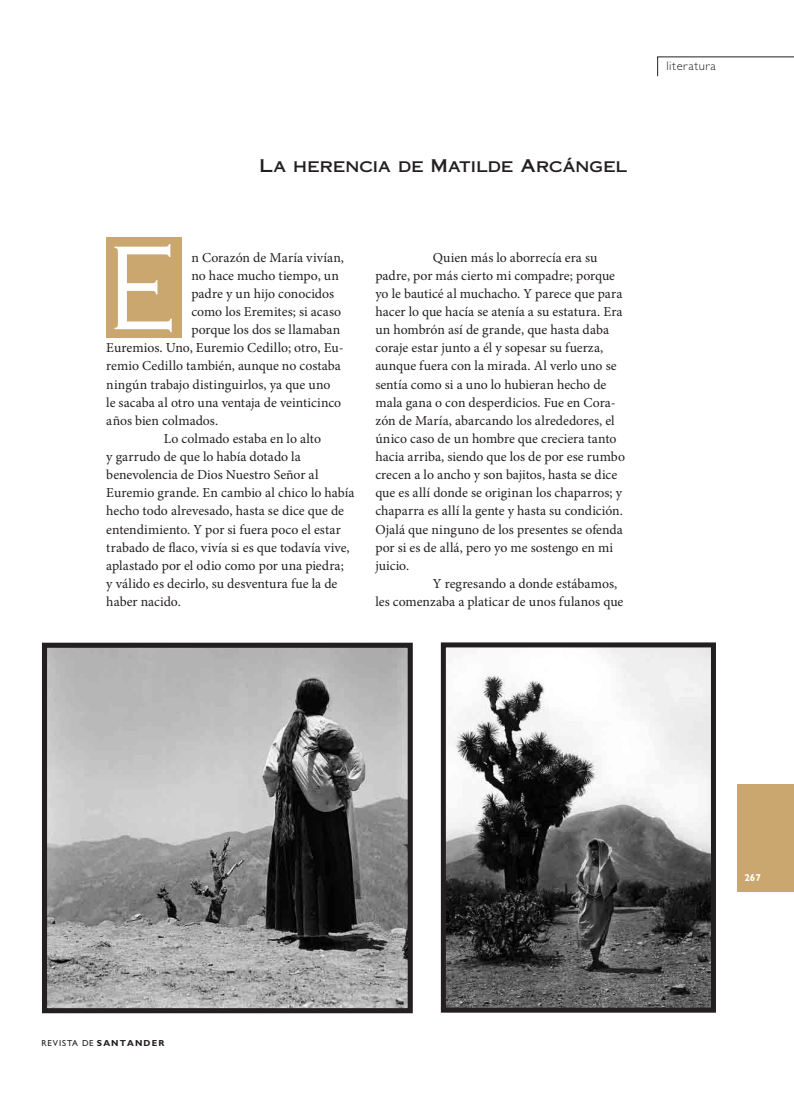
<style>
.page{position:relative;width:794px;height:1113px;background:#fff}
.page>*{position:absolute;margin:0;border:0;box-sizing:border-box;transform-origin:0 0}
.t1{font:113.38px "Copperplate Gothic Std 29 AB";color:#fff}
.t2{font:17.5px "Copperplate Gothic Std 31 AB";letter-spacing:-.015em;color:#231f20}
.t3{font:13.75px "Minion Pro";color:#231f20}
.t4{font:300 12.5px "Gill Sans Std";letter-spacing:.05em;color:#231f20}
.t5{font:700 10px "Gill Sans Std";color:#fff}
.t6{font:8.75px "Gill Sans Std";letter-spacing:.1em;color:#231f20}
.s1{font-weight:700}
</style>
<div class="page">
<svg style="left:657px;top:57px;width:137px;height:20px"></svg>
<div style="left:737px;top:784px;width:57px;height:107px;background:#cba770"></div>
<div style="left:106px;top:238px;width:76px;height:100px;background:#cba770"></div>
<img style="left:447px;top:648px;width:263px;height:358px">
<div style="left:441px;top:642px;width:275px;height:370px;border:5px solid #231f20"></div>
<img style="left:48px;top:648px;width:359px;height:359px">
<div style="left:42px;top:642px;width:371px;height:371px;border:5px solid #231f20"></div>
<p class="t2" style="left:259px;top:155px;width:369px">La herencia de Matilde Arcángel</p>
<h1 class="t1" style="left:106px;top:221px;width:71px">E</h1>
<p class="t3" style="left:191px;top:248px;width:154px">n Corazón de María vivían,</p>
<p class="t3" style="left:191px;top:266px;width:149px">no hace mucho tiempo, un</p>
<p class="t3" style="left:191px;top:284px;width:144px">padre y un hijo conocidos</p>
<p class="t3" style="left:191px;top:302px;width:151px">como los Eremites; si acaso</p>
<p class="t3" style="left:191px;top:320px;width:150px">porque los dos se llamaban</p>
<p class="t3" style="left:106px;top:339px;width:239px">Euremios. Uno, Euremio Cedillo; otro, Eu-</p>
<p class="t3" style="left:106px;top:357px;width:236px">remio Cedillo también, aunque no costaba</p>
<p class="t3" style="left:106px;top:375px;width:226px">ningún trabajo distinguirlos, ya que uno</p>
<p class="t3" style="left:106px;top:393px;width:236px">le sacaba al otro una ventaja de veinticinco</p>
<p class="t3" style="left:106px;top:411px;width:113px">años bien colmados.</p>
<p class="t3" style="left:164px;top:429px;width:159px">Lo colmado estaba en lo alto</p>
<p class="t3" style="left:106px;top:447px;width:196px">y garrudo de que lo había dotado la</p>
<p class="t3" style="left:106px;top:465px;width:214px">benevolencia de Dios Nuestro Señor al</p>
<p class="t3" style="left:106px;top:484px;width:250px">Euremio grande. En cambio al chico lo había</p>
<p class="t3" style="left:106px;top:502px;width:239px">hecho todo alrevesado, hasta se dice que de</p>
<p class="t3" style="left:106px;top:520px;width:236px">entendimiento. Y por si fuera poco el estar</p>
<p class="t3" style="left:106px;top:538px;width:245px">trabado de flaco, vivía si es que todavía vive,</p>
<p class="t3" style="left:106px;top:556px;width:239px">aplastado por el odio como por una piedra;</p>
<p class="t3" style="left:106px;top:574px;width:233px">y válido es decirlo, su desventura fue la de</p>
<p class="t3" style="left:106px;top:592px;width:76px">haber nacido.</p>
<p class="t3" style="left:433px;top:248px;width:166px">Quien más lo aborrecía era su</p>
<p class="t3" style="left:375px;top:266px;width:241px">padre, por más cierto mi compadre; porque</p>
<p class="t3" style="left:375px;top:284px;width:248px">yo le bauticé al muchacho. Y parece que para</p>
<p class="t3" style="left:375px;top:302px;width:249px">hacer lo que hacía se atenía a su estatura. Era</p>
<p class="t3" style="left:375px;top:320px;width:235px">un hombrón así de grande, que hasta daba</p>
<p class="t3" style="left:375px;top:339px;width:229px">coraje estar junto a él y sopesar su fuerza,</p>
<p class="t3" style="left:375px;top:357px;width:243px">aunque fuera con la mirada. Al verlo uno se</p>
<p class="t3" style="left:375px;top:375px;width:232px">sentía como si a uno lo hubieran hecho de</p>
<p class="t3" style="left:375px;top:393px;width:242px">mala gana o con desperdicios. Fue en Cora-</p>
<p class="t3" style="left:375px;top:411px;width:241px">zón de María, abarcando los alrededores, el</p>
<p class="t3" style="left:375px;top:429px;width:243px">único caso de un hombre que creciera tanto</p>
<p class="t3" style="left:375px;top:447px;width:251px">hacia arriba, siendo que los de por ese rumbo</p>
<p class="t3" style="left:375px;top:465px;width:243px">crecen a lo ancho y son bajitos, hasta se dice</p>
<p class="t3" style="left:375px;top:484px;width:248px">que es allí donde se originan los chaparros; y</p>
<p class="t3" style="left:375px;top:502px;width:249px">chaparra es allí la gente y hasta su condición.</p>
<p class="t3" style="left:375px;top:520px;width:249px">Ojalá que ninguno de los presentes se ofenda</p>
<p class="t3" style="left:375px;top:538px;width:239px">por si es de allá, pero yo me sostengo en mi</p>
<p class="t3" style="left:375px;top:556px;width:35px">juicio.</p>
<p class="t3" style="left:433px;top:574px;width:186px">Y regresando a donde estábamos,</p>
<p class="t3" style="left:375px;top:592px;width:249px">les comenzaba a platicar de unos fulanos que</p>
<p class="t4" style="left:666px;top:58px;width:51px">literatura</p>
<p class="t6" style="left:41px;top:1037px;width:124px">REVISTA DE <span class="s1">SANTANDER</span></p>
<p class="t5" style="left:744px;top:872px;width:18px">267</p>
</div>
